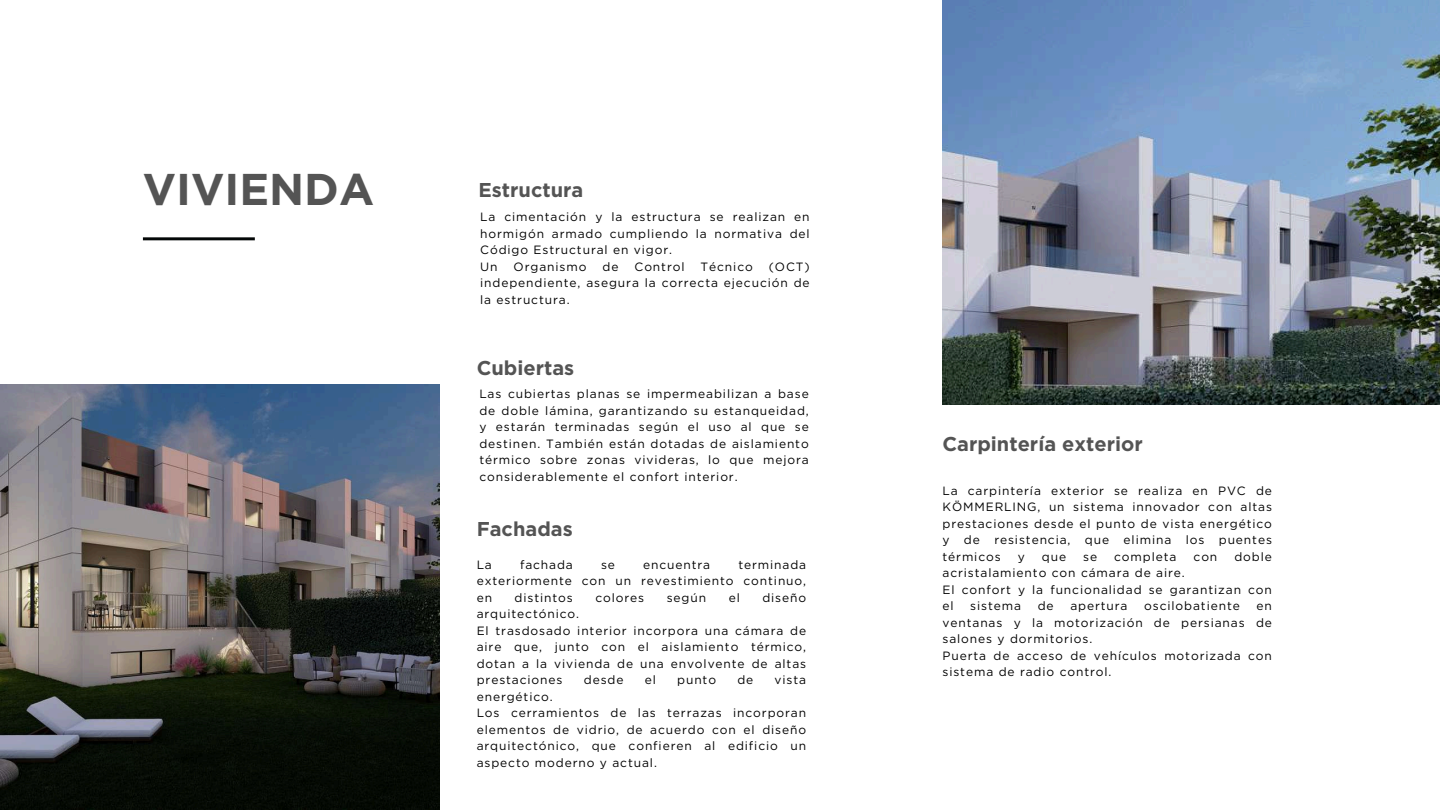
<style>
.page{position:relative;width:1440px;height:810px;background:#fff}
.page>*{position:absolute;margin:0;border:0;box-sizing:border-box;transform-origin:0 0}
.t1{font:700 44.4px "Gotham";color:#545454}
.t2{font:700 20px "Gotham";color:#545454}
.t3{font:12px/16.5px "Gotham";letter-spacing:.075em;color:#000}
</style>
<div class="page">
<img style="left:0;top:385px;width:440px;height:425px">
<hr style="left:143px;top:237px;width:112px;height:3px;background:#040707">
<img style="left:942px;top:0;width:498px;height:405px">
<h1 class="t1" style="left:143px;top:162px;width:233px">VIVIENDA</h1>
<h2 class="t2" style="left:478px;top:178px;width:106px">Estructura</h2>
<p class="t3" style="left:480px;top:209px;width:331px">La cimentación y la estructura se realizan en hormigón armado cumpliendo la normativa del<br>Código Estructural en vigor.<br>Un</p>
<p class="t3" style="left:514px;top:258px;width:74px">Organismo</p>
<p class="t3" style="left:603px;top:258px;width:17px">de</p>
<p class="t3" style="left:635px;top:258px;width:52px">Control</p>
<p class="t3" style="left:701px;top:258px;width:54px">Técnico</p>
<p class="t3" style="left:480px;top:258px;width:331px;text-align:justify;text-indent:289px">(OCT) independiente, asegura la correcta ejecución de la estructura.</p>
<h2 class="t2" style="left:477px;top:356px;width:99px">Cubiertas</h2>
<p class="t3" style="left:479px;top:386px;width:331px;text-align:justify">Las cubiertas planas se impermeabilizan a base de doble lámina, garantizando su estanqueidad, y estarán terminadas según el uso al que se destinen. También están dotadas de aislamiento térmico sobre zonas vivideras, lo que mejora considerablemente el confort interior.</p>
<h2 class="t2" style="left:477px;top:517px;width:98px">Fachadas</h2>
<p class="t3" style="left:477px;top:556px;width:17px">La</p>
<p class="t3" style="left:520px;top:556px;width:54px">fachada</p>
<p class="t3" style="left:601px;top:556px;width:15px">se</p>
<p class="t3" style="left:643px;top:556px;width:69px">encuentra</p>
<p class="t3" style="left:477px;top:556px;width:331px;text-align:justify;text-indent:262px">terminada exteriormente con un revestimiento continuo, en</p>
<p class="t3" style="left:515px;top:589px;width:60px">distintos</p>
<p class="t3" style="left:595px;top:589px;width:50px">colores</p>
<p class="t3" style="left:667px;top:589px;width:41px">según</p>
<p class="t3" style="left:729px;top:589px;width:13px">el</p>
<p class="t3" style="left:762px;top:589px;width:45px">diseño</p>
<p class="t3" style="left:477px;top:605px;width:331px">arquitectónico.<br>El trasdosado interior incorpora una cámara de aire que, junto con el aislamiento térmico, dotan a la vivienda de una envolvente de altas prestaciones</p>
<p class="t3" style="left:584px;top:671px;width:41px">desde</p>
<p class="t3" style="left:645px;top:671px;width:13px">el</p>
<p class="t3" style="left:677px;top:671px;width:40px">punto</p>
<p class="t3" style="left:737px;top:671px;width:17px">de</p>
<p class="t3" style="left:775px;top:671px;width:33px">vista</p>
<p class="t3" style="left:477px;top:688px;width:331px">energético.<br>Los cerramientos de las terrazas incorporan elementos de vidrio, de acuerdo con el diseño arquitectónico, que confieren al edificio un aspecto moderno y actual.</p>
<h2 class="t2" style="left:942px;top:431px;width:202px">Carpintería exterior</h2>
<p class="t3" style="left:942px;top:482px;width:331px;text-align:justify">La carpintería exterior se realiza en PVC de KÖMMERLING, un sistema innovador con altas prestaciones desde el punto de vista energético y de resistencia, que elimina los puentes térmicos</p>
<p class="t3" style="left:1018px;top:548px;width:9px">y</p>
<p class="t3" style="left:1042px;top:548px;width:26px">que</p>
<p class="t3" style="left:1083px;top:548px;width:15px">se</p>
<p class="t3" style="left:1114px;top:548px;width:64px">completa</p>
<p class="t3" style="left:1194px;top:548px;width:25px">con</p>
<p class="t3" style="left:1234px;top:548px;width:39px">doble</p>
<p class="t3" style="left:942px;top:565px;width:331px">acristalamiento con cámara de aire.<br>El confort y la funcionalidad se garantizan con el</p>
<p class="t3" style="left:970px;top:598px;width:52px">sistema</p>
<p class="t3" style="left:1038px;top:598px;width:17px">de</p>
<p class="t3" style="left:1070px;top:598px;width:59px">apertura</p>
<p class="t3" style="left:1144px;top:598px;width:97px">oscilobatiente</p>
<p class="t3" style="left:942px;top:598px;width:331px;text-indent:314px">en ventanas y la motorización de persianas de salones y dormitorios.<br>Puerta de acceso de vehículos motorizada con sistema de radio control.</p>
</div>
